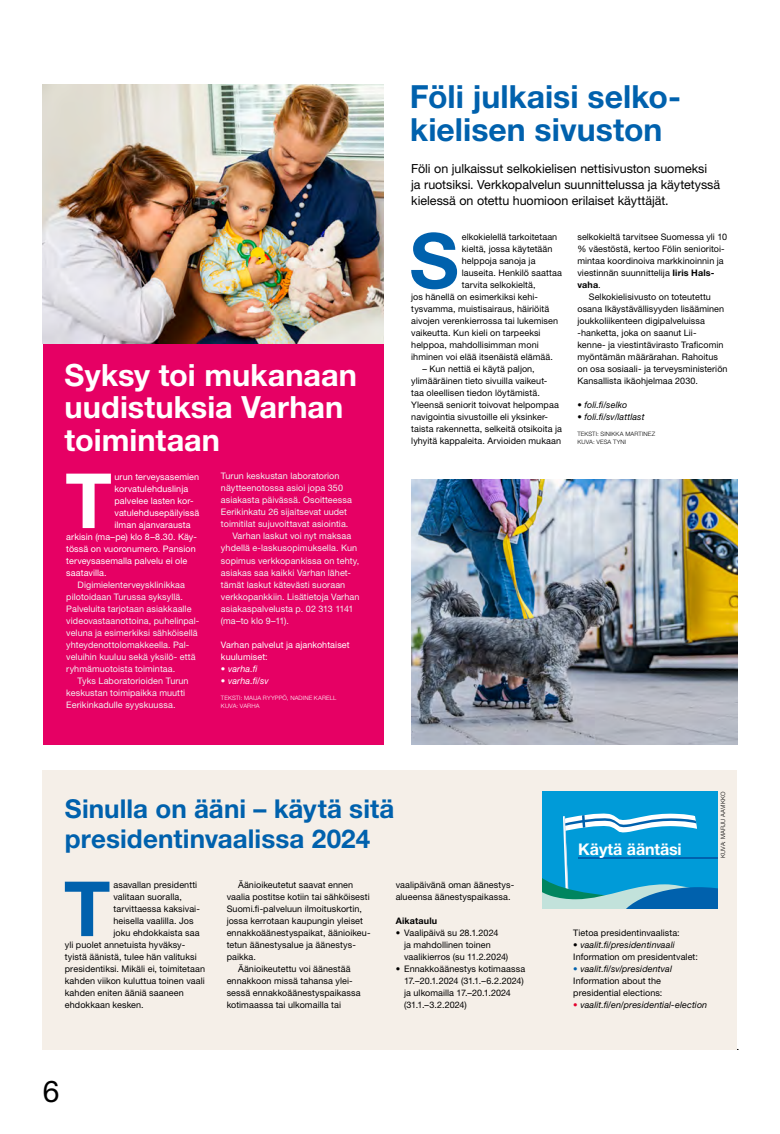
<style>
.page{position:relative;width:780px;height:1134px;background:#fff}
.page>*{position:absolute;margin:0;border:0;box-sizing:border-box;transform-origin:0 0}
.leipis_ANFANGI{font:700 76.2px "Helvetica Neue LT Std";color:#0061ad}
.leipis_ANFANGI-2{font:700 76.2px "Helvetica Neue LT Std";color:#fff}
.H2_38_40{font:700 31.9px/33.6px "Helvetica Neue LT Std";color:#0061ad}
.H2_38_40-2{font:700 30.6px/32.3px "Helvetica Neue LT Std";color:#fff}
.t1{font:30px "Helvetica Neue LT Std";color:#000}
.H2_30_32{font:700 26px/30px "Helvetica Neue LT Std";letter-spacing:.005em;color:#0061ad}
.t2{font:700 16.1px "Helvetica Neue LT Pro";letter-spacing:-.01em;color:#fff}
.INGRESSI{font:12.5px/16px "Helvetica Neue LT Std";letter-spacing:-.005em;color:#000}
.leipsi_SISENNYS{font:9px/12px "Helvetica Neue LT Std";letter-spacing:.01em;color:#000}
.leipsi_SISENNYS-2{font:9px/12px "Helvetica Neue LT Std";letter-spacing:.01em;color:#f2f2f2}
.leipis_ANFANGI-3{font:9px "Helvetica Neue LT Std";letter-spacing:.01em;color:#000}
.leipis_ANFANGI-4{font:9px "Helvetica Neue LT Std";letter-spacing:.01em;color:#fff}
.leipis{font:9px/12px "Helvetica Neue LT Std";letter-spacing:.01em;color:#000}
.Linkki_FI_MUSTA{font:italic 9px "Helvetica Neue LT Std";letter-spacing:.01em;color:#000}
.leipis-2{font:9px/12px "Helvetica Neue LT Std";letter-spacing:.01em;color:#fff}
.Linkki_EN_PUNAINEN{font:italic 9px "Helvetica Neue LT Std";letter-spacing:.015em;color:#000}
.Linkki_SV_SININEN{font:italic 9px "Helvetica Neue LT Std";letter-spacing:.015em;color:#000}
.Linkki_FI_VALKOINEN{font:italic 9px "Helvetica Neue LT Std";letter-spacing:.015em;color:#fff}
.leipis-3{font:700 9px "Helvetica Neue LT Std";letter-spacing:.02em;color:#000}
.teksti_kuvat{font:300 6px "Helvetica Neue LT Std";letter-spacing:.02em;color:#000}
.teksti_kuvat-2{font:300 6px "Helvetica Neue LT Std";letter-spacing:.025em;color:#fff}
.s1{font-weight:700}
.s2{color:#0061ad}
.s3{color:#e4032e}
</style>
<div class="page">
<svg style="left:43px;top:1049px;width:695px;height:1px"></svg>
<div style="left:43px;top:770px;width:694px;height:279px;background:#f5efe8"></div>
<div style="left:43px;top:343px;width:340px;height:402px;background:#e60064"></div>
<img style="left:43px;top:84px;width:340px;height:259px">
<img style="left:411px;top:479px;width:326px;height:266px">
<div style="left:542px;top:792px;width:175px;height:117px;background:#009bd8"></div>
<svg style="left:542px;top:813px;width:175px;height:96px"></svg>
<h2 class="H2_38_40-2" style="left:65px;top:358px;width:294px">Syksy toi mukanaan uudistuksia Varhan toimintaan</h2>
<p class="leipis_ANFANGI-2" style="left:65px;top:454px;width:48px">T</p>
<p class="leipis_ANFANGI-4" style="left:115px;top:471px;width:86px">urun terveysasemien</p>
<p class="leipis_ANFANGI-4" style="left:115px;top:483px;width:75px">korvatulehduslinja</p>
<p class="leipis_ANFANGI-4" style="left:115px;top:495px;width:80px">palvelee lasten kor-</p>
<p class="leipis_ANFANGI-4" style="left:115px;top:507px;width:86px">vatulehdusepäilyissä</p>
<p class="leipis_ANFANGI-4" style="left:115px;top:519px;width:78px">ilman ajanvarausta</p>
<p class="leipis_ANFANGI-4" style="left:66px;top:531px;width:132px">arkisin (ma–pe) klo 8–8.30. Käy-</p>
<p class="leipis_ANFANGI-4" style="left:66px;top:543px;width:131px">tössä on vuoronumero. Pansion</p>
<p class="leipis_ANFANGI-4" style="left:66px;top:555px;width:123px">terveysasemalla palvelu ei ole</p>
<p class="leipis_ANFANGI-4" style="left:66px;top:567px;width:42px">saatavilla.</p>
<p class="leipsi_SISENNYS-2" style="left:66px;top:579px;width:135px;text-indent:11px">Digimielenterveysklinikkaa pilotoidaan Turussa syksyllä.<br>Palveluita tarjotaan asiakkaalle videovastaanottoina, puhelinpal&shy;veluna ja esimerkiksi sähköisellä yhteydenottolomakkeella. Pal&shy;veluihin kuuluu sekä yksilö- että ryhmämuotoista toimintaa.</p>
<p class="leipsi_SISENNYS-2" style="left:66px;top:675px;width:124px;text-indent:11px">Tyks Laboratorioiden Turun keskustan toimipaikka muutti<br>Eerikinkadulle syyskuussa.</p>
<p class="leipsi_SISENNYS-2" style="left:221px;top:470px;width:133px">Turun keskustan laboratorion näytteenotossa asioi jopa 350 asiakasta päivässä. Osoitteessa Eerikinkatu 26 sijaitsevat uudet toimitilat sujuvoittavat asiointia.</p>
<p class="leipsi_SISENNYS-2" style="left:221px;top:530px;width:140px;text-indent:11px">Varhan laskut voi nyt maksaa yhdellä e-laskusopimuksella. Kun sopimus verkkopankissa on tehty, asiakas saa kaikki Varhan lähet&shy;tämät laskut kätevästi suoraan verkkopankkiin. Lisätietoja Varhan asiakaspalvelusta p. 02 313 1141 (ma–to klo 9–11).</p>
<p class="leipis-2" style="left:221px;top:639px;width:130px">Varhan palvelut ja ajankohtaiset kuulumiset:</p>
<p class="Linkki_FI_VALKOINEN" style="left:221px;top:663px;width:38px">• varha.fi</p>
<p class="Linkki_FI_VALKOINEN" style="left:221px;top:675px;width:49px">• varha.fi/sv</p>
<p class="teksti_kuvat-2" style="left:221px;top:694px;width:117px">TEKSTI: MAIJA RYYPPÖ, NADINE KARELL</p>
<p class="teksti_kuvat-2" style="left:221px;top:702px;width:40px">KUVA: VARHA</p>
<h2 class="H2_38_40" style="left:410px;top:79px;width:273px">Föli julkaisi selko&shy;kielisen sivuston</h2>
<p class="INGRESSI" style="left:411px;top:160px;width:310px">Föli on julkaissut selkokielisen nettisivuston suomeksi<br>ja ruotsiksi. Verkkopalvelun suunnittelussa ja käytetyssä kielessä on otettu huomioon erilaiset käyttäjät.</p>
<p class="leipis_ANFANGI" style="left:409px;top:214px;width:51px">S</p>
<p class="leipis_ANFANGI-3" style="left:462px;top:231px;width:97px">elkokielellä tarkoitetaan</p>
<p class="leipis_ANFANGI-3" style="left:462px;top:243px;width:92px">kieltä, jossa käytetään</p>
<p class="leipis_ANFANGI-3" style="left:462px;top:255px;width:75px">helppoja sanoja ja</p>
<p class="leipis_ANFANGI-3" style="left:462px;top:267px;width:102px">lauseita. Henkilö saattaa</p>
<p class="leipis_ANFANGI-3" style="left:462px;top:279px;width:75px">tarvita selkokieltä,</p>
<p class="leipis_ANFANGI-3" style="left:411px;top:291px;width:128px">jos hänellä on esimerkiksi kehi-</p>
<p class="leipis_ANFANGI-3" style="left:411px;top:303px;width:140px">tysvamma, muistisairaus, häiriöitä</p>
<p class="leipis_ANFANGI-3" style="left:411px;top:315px;width:148px">aivojen verenkierrossa tai lukemisen</p>
<p class="leipis_ANFANGI-3" style="left:411px;top:327px;width:131px">vaikeutta. Kun kieli on tarpeeksi</p>
<p class="leipis_ANFANGI-3" style="left:411px;top:339px;width:129px">helppoa, mahdollisimman moni</p>
<p class="leipis_ANFANGI-3" style="left:411px;top:351px;width:143px">ihminen voi elää itsenäistä elämää.</p>
<p class="leipsi_SISENNYS" style="left:411px;top:363px;width:152px;text-indent:11px">– Kun nettiä ei käytä paljon, ylimääräinen tieto sivuilla vaikeut&shy;taa oleellisen tiedon löytämistä.<br>Yleensä seniorit toivovat helpompaa navigointia sivustoille eli yksinker&shy;taista rakennetta, selkeitä otsikoita ja lyhyitä kappaleita. Arvioiden mukaan</p>
<p class="leipsi_SISENNYS" style="left:577px;top:231px;width:151px">selkokieltä tarvitsee Suomessa yli 10 % väestöstä, kertoo Fölin senioritoi&shy;mintaa koordinoiva markkinoinnin ja viestinnän suunnittelija <span class="s1">Iiris Hals&shy;vaha</span>.</p>
<p class="leipsi_SISENNYS" style="left:577px;top:291px;width:152px;text-indent:11px">Selkokielisivusto on toteutettu osana Ikäystävällisyyden lisääminen joukkoliikenteen digipalveluissa -hanketta, joka on saanut Lii-<br>kenne- ja viestintävirasto Traficomin myöntämän määrärahan. Rahoitus on osa sosiaali- ja terveysministeriön Kansallista ikäohjelmaa 2030.</p>
<p class="Linkki_FI_MUSTA" style="left:577px;top:399px;width:51px">• foli.fi/selko</p>
<p class="Linkki_FI_MUSTA" style="left:577px;top:411px;width:69px">• foli.fi/sv/lattlast</p>
<p class="teksti_kuvat" style="left:577px;top:430px;width:79px">TEKSTI: SINIKKA MARTINEZ</p>
<p class="teksti_kuvat" style="left:577px;top:438px;width:50px">KUVA: VESA TYNI</p>
<h2 class="H2_30_32" style="left:65px;top:793px;width:331px">Sinulla on ääni – käytä sitä presidentinvaalissa 2024</h2>
<p class="leipsi_SISENNYS" style="left:227px;top:879px;width:144px;text-indent:11px">Äänioikeutetut saavat ennen vaalia postitse kotiin tai sähköisesti<br>Suomi.fi-palveluun ilmoituskortin, jossa kerrotaan kaupungin yleiset ennakkoäänestyspaikat, äänioikeu&shy;tetun äänestysalue ja äänestys&shy;paikka.</p>
<p class="leipsi_SISENNYS" style="left:227px;top:963px;width:135px;text-indent:11px">Äänioikeutettu voi äänestää ennakkoon missä tahansa ylei&shy;sessä ennakkoäänestyspaikassa kotimaassa tai ulkomailla tai</p>
<p class="leipis_ANFANGI" style="left:64px;top:862px;width:48px">T</p>
<p class="leipis_ANFANGI-3" style="left:113px;top:879px;width:85px">asavallan presidentti</p>
<p class="leipsi_SISENNYS" style="left:395px;top:879px;width:119px">vaalipäivänä oman äänestys&shy;alueensa äänestyspaikassa.</p>
<p class="leipis-3" style="left:395px;top:915px;width:43px">Aikataulu</p>
<p class="leipsi_SISENNYS" style="left:404px;top:927px;width:106px;text-indent:-9px">• Vaalipäivä su 28.1.2024<br>ja mahdollinen toinen vaalikierros (su 11.2.2024)</p>
<p class="leipsi_SISENNYS" style="left:404px;top:963px;width:122px;text-indent:-9px">• Ennakkoäänestys kotimaassa<br>17.–20.1.2024 (31.1.–6.2.2024) ja ulkomailla 17.–20.1.2024 (31.1.–3.2.2024)</p>
<p class="leipis_ANFANGI-3" style="left:113px;top:891px;width:70px">valitaan suoralla,</p>
<p class="leipis_ANFANGI-3" style="left:113px;top:903px;width:88px">tarvittaessa kaksivai-</p>
<p class="leipis_ANFANGI-3" style="left:113px;top:915px;width:82px">heisella vaalilla. Jos</p>
<p class="leipis_ANFANGI-3" style="left:113px;top:927px;width:88px">joku ehdokkaista saa</p>
<p class="leipis_ANFANGI-3" style="left:65px;top:939px;width:122px">yli puolet annetuista hyväksy-</p>
<p class="leipis_ANFANGI-3" style="left:65px;top:951px;width:133px">tyistä äänistä, tulee hän valituksi</p>
<p class="leipis_ANFANGI-3" style="left:65px;top:963px;width:142px">presidentiksi. Mikäli ei, toimitetaan</p>
<p class="leipis_ANFANGI-3" style="left:65px;top:975px;width:141px">kahden viikon kuluttua toinen vaali</p>
<p class="leipis_ANFANGI-3" style="left:65px;top:987px;width:121px">kahden eniten ääniä saaneen</p>
<p class="leipis_ANFANGI-3" style="left:65px;top:999px;width:80px">ehdokkaan kesken.</p>
<h3 class="t1" style="left:43px;top:1073px;width:18px">6</h3>
<p class="t2" style="left:578px;top:839px;width:105px">Käytä ääntäsi</p>
<p class="teksti_kuvat" style="left:719px;top:858px;width:68px;rotate:-90deg">KUVA: MARJU AAVIKKO</p>
<p class="leipis" style="left:573px;top:927px;width:108px">Tietoa presidentinvaalista:</p>
<p class="Linkki_FI_MUSTA" style="left:573px;top:939px;width:103px">• vaalit.fi/presidentinvaali</p>
<p class="leipis" style="left:573px;top:951px;width:126px">Information om presidentvalet:</p>
<p class="Linkki_SV_SININEN" style="left:573px;top:963px;width:100px"><span class="s2">•</span> vaalit.fi/sv/presidentval</p>
<p class="leipis" style="left:573px;top:975px;width:91px">Information about the presidential elections:</p>
<p class="Linkki_EN_PUNAINEN" style="left:573px;top:999px;width:135px"><span class="s3">•</span> vaalit.fi/en/presidential-election</p>
</div>
